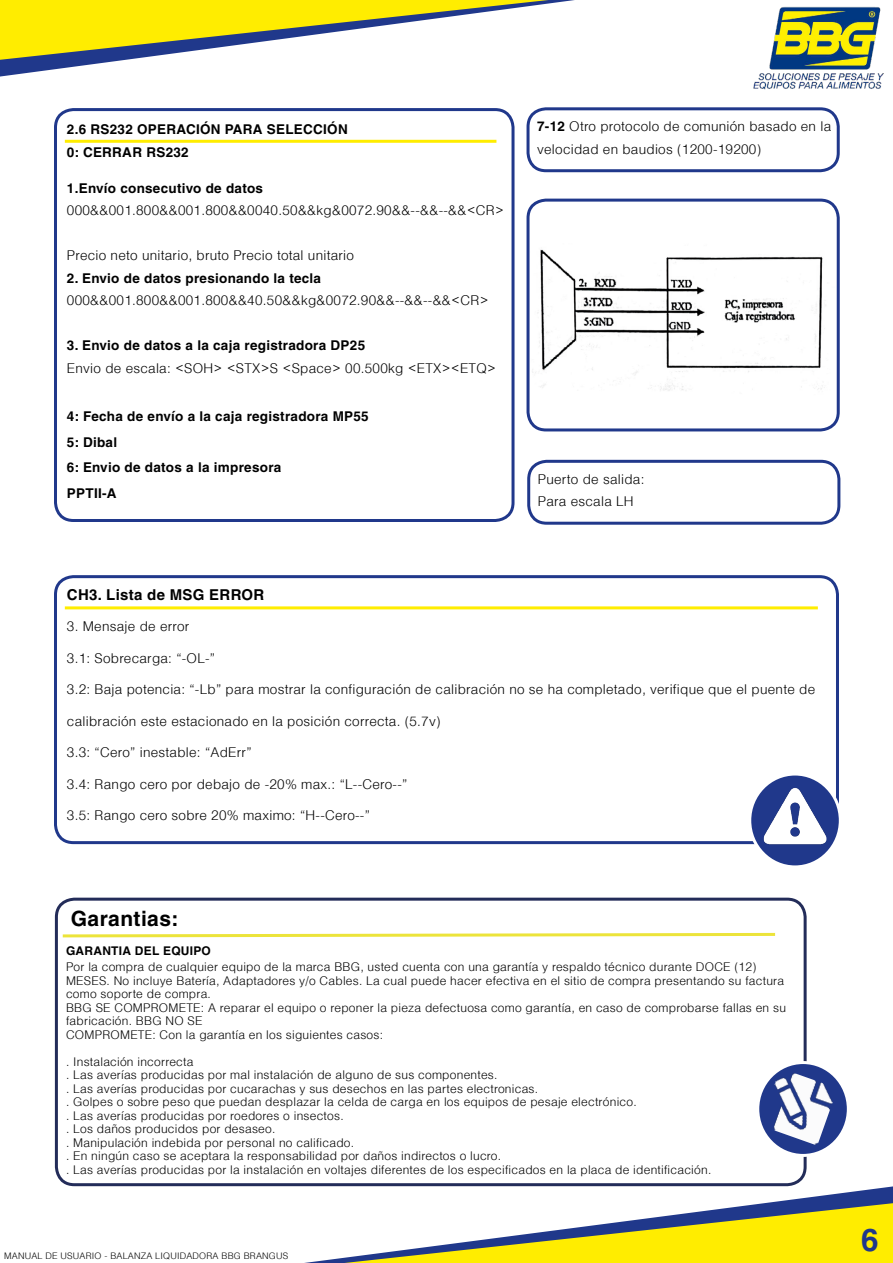
<style>
.page{position:relative;width:893px;height:1263px;background:#fff}
.page>*{position:absolute;margin:0;border:0;box-sizing:border-box;transform-origin:0 0}
.t1{font:700 31.5px "Helvetica";color:#20388b}
.t2{font:700 21px "Helvetica";letter-spacing:.02em;color:#000}
.t3{font:700 15px "Helvetica";letter-spacing:.02em;color:#000}
.t4{font:300 13.5px/22.5px "Helvetica";letter-spacing:.02em;color:#000}
.t5{font:700 13.5px/25.5px "Helvetica";letter-spacing:.02em;color:#000}
.t6{font:300 12px/13.5px "Helvetica";letter-spacing:.02em;color:#000}
.t7{font:700 12px "Helvetica";letter-spacing:.02em;color:#000}
.t8{font:300 9px "Helvetica";letter-spacing:.02em;color:#000}
.s1{font-weight:700}
</style>
<div class="page">
<div style="left:54px;top:108px;width:460px;height:414px;border:3px solid #20388b;border-radius:18px"></div>
<div style="left:526px;top:107px;width:314px;height:65px;border:3px solid #20388b;border-radius:18px"></div>
<div style="left:527px;top:460px;width:313px;height:65px;border:3px solid #20388b;border-radius:18px"></div>
<img style="left:532px;top:249px;width:291px;height:142px">
<div style="left:526px;top:199px;width:314px;height:232px;border:3px solid #20388b;border-radius:18px"></div>
<div style="left:54px;top:575px;width:785px;height:269px;border:3px solid #20388b;border-radius:18px"></div>
<img style="left:754px;top:6px;width:129px;height:106px">
<svg style="left:304px;top:1186px;width:589px;height:77px"></svg>
<svg style="left:0;top:0;width:575px;height:77px"></svg>
<svg style="left:344px;top:1203px;width:549px;height:60px"></svg>
<div style="left:55px;top:898px;width:752px;height:288px;border:3px solid #232c59;border-radius:18px"></div>
<svg style="left:758px;top:1062px;width:90px;height:93px"></svg>
<img style="left:760px;top:1068px;width:77px;height:77px">
<div style="left:756px;top:1061px;width:94px;height:96px;border:3px solid #fff;border-radius:50%"></div>
<div style="left:750px;top:774px;width:90px;height:93px;background:#20388b;border-radius:50%"></div>
<img style="left:764px;top:786px;width:62px;height:59px">
<div style="left:748px;top:772px;width:94px;height:96px;border:3px solid #fff;border-radius:50%"></div>
<svg style="left:62px;top:932px;width:714px;height:6px"></svg>
<hr style="left:65px;top:140px;width:431px;height:3px;background:#ffed00">
<hr style="left:65px;top:606px;width:753px;height:3px;background:#ffed00">
<p class="t5" style="left:67px;top:118px;width:282px;line-height:22.5px">2.6 RS232 OPERACIÓN PARA SELECCIÓN<br>0: CERRAR RS232</p>
<p class="t5" style="left:67px;top:175px;width:198px">1.Envío consecutivo de datos</p>
<p class="t4" style="left:67px;top:199px;width:439px">000&amp;&amp;001.800&amp;&amp;001.800&amp;&amp;0040.50&amp;&amp;kg&amp;0072.90&amp;&amp;--&amp;&amp;--&amp;&amp;&lt;CR&gt;</p>
<p class="t4" style="left:67px;top:244px;width:289px">Precio neto unitario, bruto Precio total unitario</p>
<p class="t5" style="left:67px;top:265px;width:255px">2. Envio de datos presionando la tecla</p>
<p class="t4" style="left:67px;top:289px;width:423px">000&amp;&amp;001.800&amp;&amp;001.800&amp;&amp;40.50&amp;&amp;kg&amp;0072.90&amp;&amp;--&amp;&amp;--&amp;&amp;&lt;CR&gt;</p>
<p class="t5" style="left:67px;top:333px;width:300px">3. Envio de datos a la caja registradora DP25</p>
<p class="t4" style="left:67px;top:357px;width:431px">Envio de escala: &lt;SOH&gt; &lt;STX&gt;S &lt;Space&gt; 00.500kg &lt;ETX&gt;&lt;ETQ&gt;</p>
<p class="t5" style="left:67px;top:403px;width:303px">4: Fecha de envío a la caja registradora MP55<br>5: Dibal<br>6: Envio de datos a la impresora<br>PPTII-A</p>
<p class="t4" style="left:537px;top:115px;width:296px"><span class="s1">7-12</span> Otro protocolo de comunión basado en la velocidad en baudios (1200-19200)</p>
<p class="t4" style="left:538px;top:467px;width:108px">Puerto de salida:<br>Para escala LH</p>
<p class="t3" style="left:67px;top:585px;width:199px">CH3. Lista de MSG ERROR</p>
<p class="t4" style="left:67px;top:615px;width:124px">3. Mensaje de error</p>
<p class="t4" style="left:67px;top:646px;width:150px">3.1: Sobrecarga: “-OL-”</p>
<p class="t4" style="left:67px;top:678px;width:750px">3.2: Baja potencia: “-Lb” para mostrar la configuración de calibración no se ha completado, verifique que el puente de</p>
<p class="t4" style="left:67px;top:709px;width:375px">calibración este estacionado en la posición correcta. (5.7v)</p>
<p class="t4" style="left:67px;top:741px;width:186px">3.3: “Cero” inestable: “AdErr”</p>
<p class="t4" style="left:67px;top:772px;width:342px">3.4: Rango cero por debajo de -20% max.: “L--Cero--”</p>
<p class="t4" style="left:67px;top:804px;width:304px">3.5: Rango cero sobre 20% maximo: “H--Cero--”</p>
<h2 class="t2" style="left:71px;top:906px;width:109px">Garantias:</h2>
<p class="t7" style="left:66px;top:943px;width:146px">GARANTIA DEL EQUIPO</p>
<p class="t6" style="left:66px;top:960px;width:721px">Por la compra de cualquier equipo de la marca BBG, usted cuenta con una garantía y respaldo técnico durante DOCE (12)<br>MESES. No incluye Batería, Adaptadores y/o Cables. La cual puede hacer efectiva en el sitio de compra presentando su factura como soporte de compra.<br>BBG SE COMPROMETE: A reparar el equipo o reponer la pieza defectuosa como garantía, en caso de comprobarse fallas en su fabricación. BBG NO SE<br>COMPROMETE: Con la garantía en los siguientes casos:</p>
<p class="t6" style="left:66px;top:1054px;width:647px">. Instalación incorrecta<br>. Las averías producidas por mal instalación de alguno de sus componentes.<br>. Las averías producidas por cucarachas y sus desechos en las partes electronicas.<br>. Golpes o sobre peso que puedan desplazar la celda de carga en los equipos de pesaje electrónico.<br>. Las averías producidas por roedores o insectos.<br>. Los daños producidos por desaseo.<br>. Manipulación indebida por personal no calificado.<br>. En ningún caso se aceptara la responsabilidad por daños indirectos o lucro.<br>. Las averías producidas por la instalación en voltajes diferentes de los especificados en la placa de identificación.</p>
<p class="t8" style="left:4px;top:1250px;width:286px">MANUAL DE USUARIO - BALANZA LIQUIDADORA BBG BRANGUS</p>
<h1 class="t1" style="left:861px;top:1221px;width:19px">6</h1>
</div>
